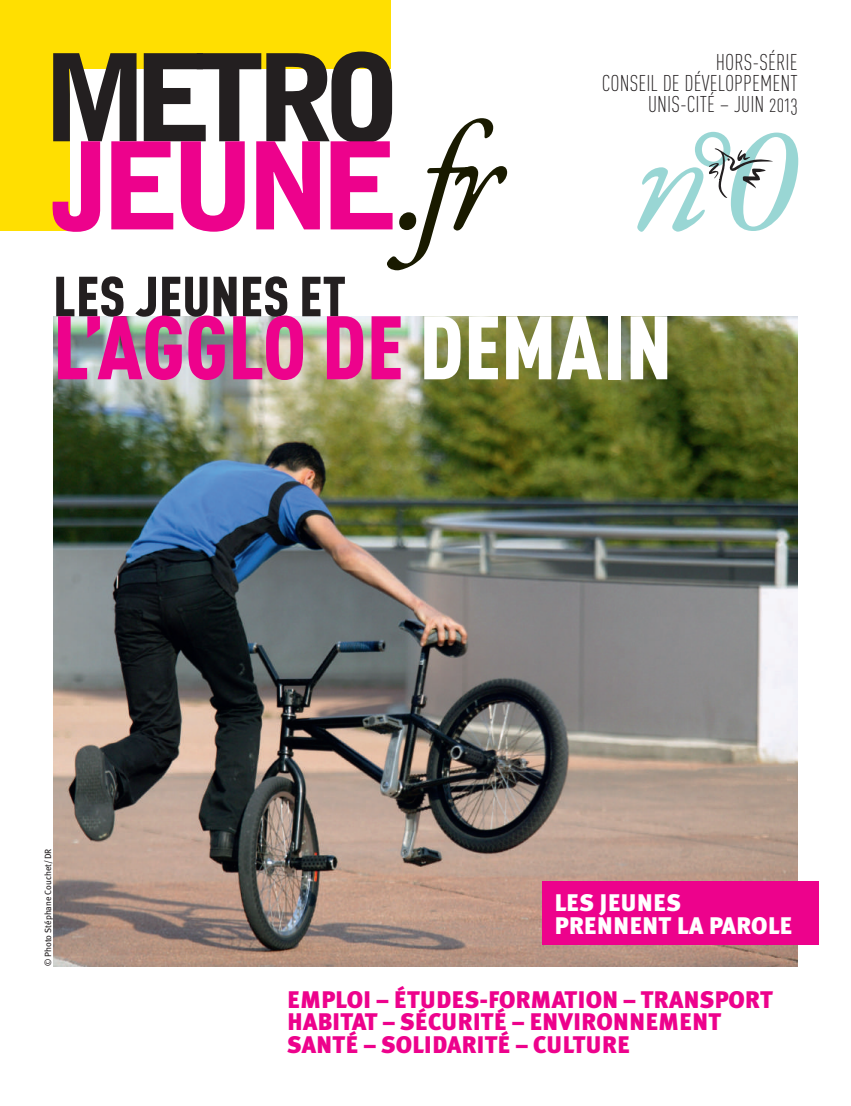
<style>
.page{position:relative;width:851px;height:1106px;background:#fff}
.page>*{position:absolute;margin:0;border:0;box-sizing:border-box;transform-origin:0 0}
.t1{font:italic 153px "Garamond Premr Pro";color:#99d6d4}
.t2{font:900 120px "Bell Gothic";letter-spacing:-.12em;color:#231f20}
.t3{font:900 120px "Bell Gothic";letter-spacing:-.095em;color:#ed028c}
.t4{font:88.5px "DIN Cond Black Alternate";letter-spacing:.005em;color:#ed028c}
.t5{font:55.5px "DIN Cond Black Alternate";letter-spacing:.005em;color:#231f20}
.t6{font:900 24px/22.5px "Meta Plus";color:#ed028c}
.t7{font:900 24px/22.5px "Meta Plus";color:#fff}
.t8{font:22.5px/21px "DIN Cond Light Alternate";letter-spacing:.005em;color:#231f20;text-align:right}
.t9{font:9px "Meta Plus";color:#231f20}
.s1{color:#fff}
</style>
<div class="page">
<img style="left:53px;top:316px;width:744px;height:650px">
<div style="left:0;top:0;width:390px;height:69px;background:#ffdf01"></div>
<div style="left:0;top:0;width:70px;height:230px;background:#ffdf01"></div>
<svg style="left:709px;top:148px;width:64px;height:50px"></svg>
<div style="left:542px;top:881px;width:277px;height:64px;background:#ed028c"></div>
<svg style="left:387px;top:118px;width:120px;height:152px"></svg>
<h2 class="t2" style="left:41px;top:28px;width:362px">METRO</h2>
<h2 class="t3" style="left:52px;top:116px;width:349px">JEUNE</h2>
<p class="t8" style="left:601px;top:51px;width:197px">HORS-SÉRIE<br>CONSEIL DE DÉVELOPPEMENT<br>UNIS-CITÉ – JUIN 2013</p>
<h1 class="t1" style="left:634px;top:84px;width:164px">n°0</h1>
<h3 class="t5" style="left:53px;top:262px;width:294px">LES JEUNES ET</h3>
<h3 class="t4" style="left:53px;top:292px;width:620px">L’AGGLO DE <span class="s1">DEMAIN</span></h3>
<p class="t9" style="left:43px;top:966px;width:119px;rotate:-90deg">© Photo Stéphane Couchet/DR</p>
<p class="t7" style="left:554px;top:891px;width:239px">LES JEUNES<br>PRENNENT LA PAROLE</p>
<p class="t6" style="left:287px;top:988px;width:487px">EMPLOI – ÉTUDES-FORMATION – TRANSPORT<br>HABITAT – SÉCURITÉ – ENVIRONNEMENT<br>SANTÉ – SOLIDARITÉ – CULTURE</p>
</div>
